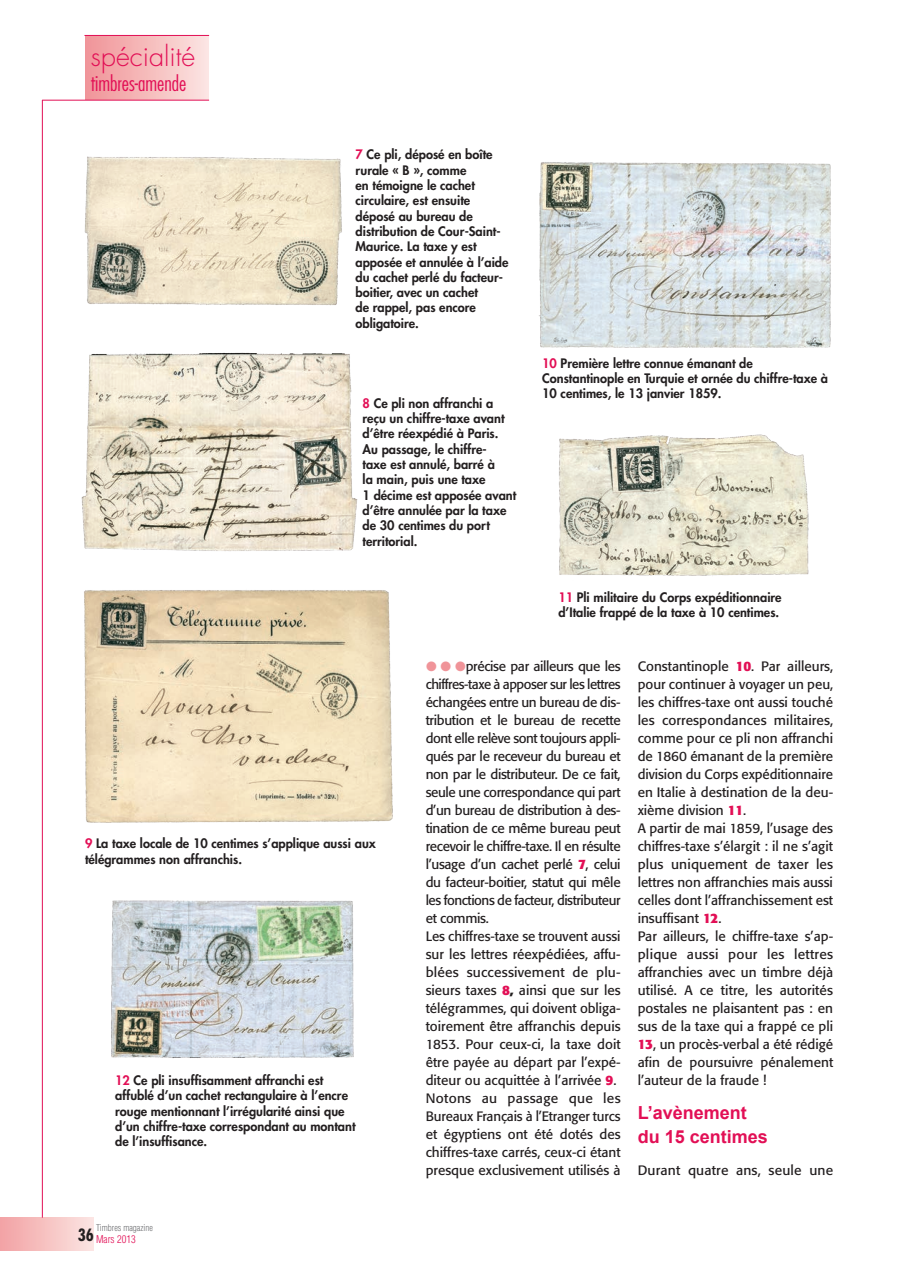
<style>
.page{position:relative;width:897px;height:1264px;background:#fff}
.page>*{position:absolute;margin:0;border:0;box-sizing:border-box;transform-origin:0 0}
.t1{font:300 27px "Futura Std";color:#e20f55}
.t2{font:300 condensed 21px "Futura Std";color:#e20f55}
.Mag_Inter{font:700 18px/23.4px "Arial";color:#e20f55}
.Mag_Texte_courant{font:13.5px/18px "Formata";color:#231f20;text-align:justify}
.Mag_Légende{font:800 12.75px/15.3px "Futura Std";color:#231f20}
.t3{font:300 condensed 10.5px "Helvetica LT Std";color:#e20f55}
.t4{font:300 condensed 9px "Helvetica LT Std";color:#6c6d70}
.s1{color:#e20f55}
.s2{color:#f09499}
.s3{font-weight:700;color:#e20f55}
.s4{font-weight:700}
</style>
<div class="page">
<div style="left:85px;top:35px;width:123px;height:65px;background:linear-gradient(to right,#f09397,#fbe4e2)"></div>
<hr style="left:84px;top:35px;width:125px;height:1px;background:#e20f55">
<hr style="left:42px;top:100px;width:167px;height:1px;background:#e20f55">
<div style="left:0;top:1217px;width:94px;height:33px;background:linear-gradient(to right,#f2a2a3,#fbe5e2)"></div>
<hr style="left:42px;top:100px;width:1px;height:1117px;background:#e20f55">
<img style="left:84px;top:156px;width:258px;height:150px">
<img style="left:81px;top:352px;width:277px;height:199px">
<img style="left:84px;top:590px;width:309px;height:233px">
<img style="left:539px;top:162px;width:292px;height:186px">
<img style="left:559px;top:434px;width:250px;height:142px">
<img style="left:111px;top:900px;width:243px;height:158px">
<h1 class="t1" style="left:91px;top:40px;width:106px">spécialité</h1>
<h2 class="t2" style="left:91px;top:71px;width:97px">timbres-amende</h2>
<p class="Mag_Légende" style="left:355px;top:147px;width:154px"><span class="s1">7</span> Ce pli, déposé en boîte rurale « B », comme<br>en témoigne le cachet circulaire, est ensuite déposé au bureau de distribution de Cour-Saint-<br>Maurice. La taxe y est apposée et annulée à l’aide du cachet perlé du facteur&shy;boitier, avec un cachet<br>de rappel, pas encore obligatoire.</p>
<p class="Mag_Légende" style="left:362px;top:395px;width:155px"><span class="s1">8</span> Ce pli non affranchi a reçu un chiffre-taxe avant d’être réexpédié à Paris.<br>Au passage, le chiffre-<br>taxe est annulé, barré à<br>la main, puis une taxe<br>1 décime est apposée avant d’être annulée par la taxe de 30 centimes du port territorial.</p>
<p class="Mag_Légende" style="left:542px;top:355px;width:287px"><span class="s1">10</span> Première lettre connue émanant de<br>Constantinople en Turquie et ornée du chiffre-taxe à<br>10 centimes, le 13 janvier 1859.</p>
<p class="Mag_Légende" style="left:558px;top:589px;width:225px"><span class="s1">11</span> Pli militaire du Corps expéditionnaire d’Italie frappé de la taxe à 10 centimes.</p>
<p class="Mag_Légende" style="left:85px;top:836px;width:292px"><span class="s1">9</span> La taxe locale de 10 centimes s’applique aussi aux télégrammes non affranchis.</p>
<p class="Mag_Légende" style="left:115px;top:1072px;width:242px"><span class="s1">12</span> Ce pli insuffisamment affranchi est affublé d’un cachet rectangulaire à l’encre rouge mentionnant l’irrégularité ainsi que d’un chiffre-taxe correspondant au montant de l’insuffisance.</p>
<p class="t4" style="left:96px;top:1222px;width:58px">Timbres magazine</p>
<p class="t3" style="left:78px;top:1233px;width:59px"><sup>36</sup> Mars 2013</p>
<p class="Mag_Texte_courant" style="left:425px;top:657px;width:196px"><span class="s2">●</span> <span class="s2">●</span> <span class="s2">●</span>précise par ailleurs que les chiffres-taxe à apposer sur les lettres échangées entre un bureau de dis&shy;tribution et le bureau de recette dont elle relève sont toujours appli&shy;qués par le receveur du bureau et non par le distributeur. De ce fait, seule une correspondance qui part d’un bureau de distribution à des&shy;tination de ce même bureau peut recevoir le chiffre-taxe. Il en résulte l’usage d’un cachet perlé <span class="s3">7</span>, celui du facteur-boitier, statut qui mêle les fonctions de facteur, distributeur et commis.</p>
<p class="Mag_Texte_courant" style="left:425px;top:927px;width:196px">Les chiffres-taxe se trouvent aussi sur les lettres réexpédiées, affu&shy;blées successivement de plu&shy;sieurs taxes <span class="s3">8</span><span class="s4">,</span> ainsi que sur les télégrammes, qui doivent obliga&shy;toirement être affranchis depuis 1853. Pour ceux-ci, la taxe doit être payée au départ par l’expé&shy;diteur ou acquittée à l’arrivée <span class="s3">9</span>.</p>
<p class="Mag_Texte_courant" style="left:425px;top:1089px;width:196px">Notons au passage que les Bureaux Français à l’Etranger turcs et égyptiens ont été dotés des chiffres-taxe carrés, ceux-ci étant presque exclusivement utilisés à</p>
<p class="Mag_Texte_courant" style="left:637px;top:657px;width:197px">Constantinople <span class="s3">10</span>. Par ailleurs, pour continuer à voyager un peu, les chiffres-taxe ont aussi touché les correspondances militaires, comme pour ce pli non affranchi de 1860 émanant de la première division du Corps expéditionnaire en Italie à destination de la deu&shy;xième division <span class="s3">11</span>.</p>
<p class="Mag_Texte_courant" style="left:637px;top:819px;width:197px">A partir de mai 1859, l’usage des chiffres-taxe s’élargit : il ne s’agit plus uniquement de taxer les lettres non affranchies mais aussi celles dont l’affranchissement est insuffisant <span class="s3">12</span>.</p>
<p class="Mag_Texte_courant" style="left:637px;top:927px;width:197px">Par ailleurs, le chiffre-taxe s’ap&shy;plique aussi pour les lettres affranchies avec un timbre déjà utilisé. A ce titre, les autorités postales ne plaisantent pas : en sus de la taxe qui a frappé ce pli <span class="s3">13</span>, un procès-verbal a été rédigé afin de poursuivre pénalement l’auteur de la fraude !</p>
<p class="Mag_Inter" style="left:637px;top:1101px;width:132px">L’avènement du 15 centimes</p>
<p class="Mag_Texte_courant" style="left:637px;top:1161px;width:197px">Durant quatre ans, seule une</p>
</div>
